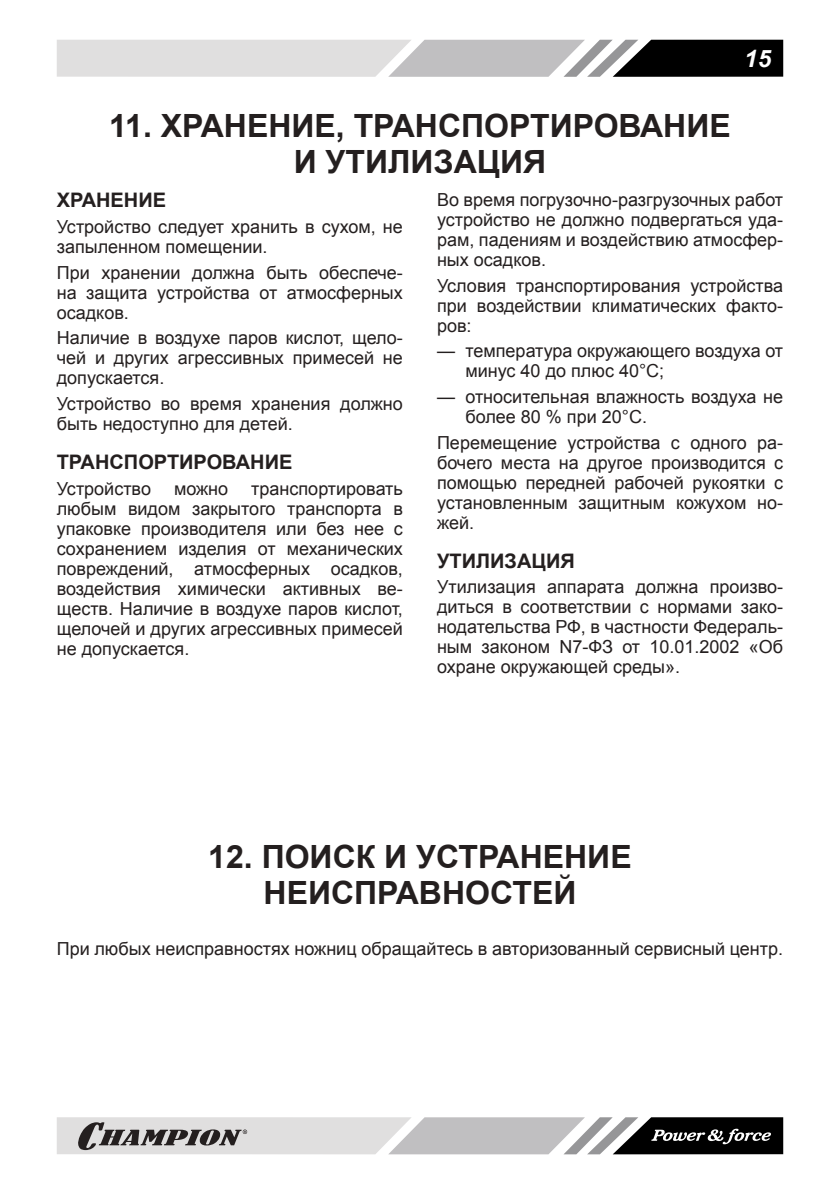
<style>
.page{position:relative;width:840px;height:1191px;background:#fff}
.page>*{position:absolute;margin:0;border:0;box-sizing:border-box;transform-origin:0 0}
.t1{font:700 32px/36px "Arial";color:#241f1f;text-align:center}
.t2{font:italic 700 24px "Arial";color:#fff}
.t3{font:700 20px "Arial";color:#241f1f}
.t4{font:18px/20px "Arial";color:#241f1f;text-align:justify}
</style>
<div class="page">
<svg style="left:57px;top:40px;width:725px;height:37px;background:#aaa"></svg>
<svg style="left:57px;top:1117px;width:725px;height:37px;background:#a4a3a3"></svg>
<h2 class="t2" style="left:743px;top:44px;width:28px">15</h2>
<h1 class="t1" style="left:109px;top:108px;width:622px">11. ХРАНЕНИЕ, ТРАНСПОРТИРОВАНИЕ<br>И УТИЛИЗАЦИЯ</h1>
<p class="t3" style="left:57px;top:187px;width:111px">ХРАНЕНИЕ</p>
<p class="t4" style="left:57px;top:217px;width:347px">Устройство следует хранить в сухом, не запыленном помещении.</p>
<p class="t4" style="left:57px;top:263px;width:347px">При хранении должна быть обеспече&shy;на защита устройства от атмосферных осадков.</p>
<p class="t4" style="left:57px;top:328px;width:347px">Наличие в воздухе паров кислот, щело&shy;чей и других агрессивных примесей не допускается.</p>
<p class="t4" style="left:57px;top:394px;width:347px">Устройство во время хранения должно быть недоступно для детей.</p>
<p class="t3" style="left:57px;top:449px;width:237px">ТРАНСПОРТИРОВАНИЕ</p>
<p class="t4" style="left:57px;top:479px;width:96px">Устройство</p>
<p class="t4" style="left:174px;top:479px;width:56px">можно</p>
<p class="t4" style="left:437px;top:190px;width:347px">Во время погрузочно-разгрузочных работ устройство не должно подвергаться уда&shy;рам, падениям и воздействию атмосфер&shy;ных осадков.</p>
<p class="t4" style="left:437px;top:275px;width:347px">Условия транспортирования устройства при воздействии климатических факто&shy;ров:</p>
<p class="t4" style="left:465px;top:341px;width:319px;text-indent:-28px">— температура окружающего воздуха от минус 40 до плюс 40°С;</p>
<p class="t4" style="left:465px;top:387px;width:319px;text-indent:-28px">— относительная влажность воздуха не более 80 % при 20°С.</p>
<p class="t4" style="left:437px;top:432px;width:347px">Перемещение устройства с одного ра&shy;бочего места на другое производится с помощью передней рабочей рукоятки с установленным защитным кожухом но&shy;жей.</p>
<p class="t3" style="left:437px;top:547px;width:139px">УТИЛИЗАЦИЯ</p>
<p class="t4" style="left:437px;top:577px;width:347px">Утилизация аппарата должна произво&shy;диться в соответствии с нормами зако&shy;нодательства РФ, в частности Федераль&shy;ным законом N7-ФЗ от 10.01.2002 «Об охране окружающей среды».</p>
<p class="t4" style="left:57px;top:479px;width:347px;text-indent:194px">транспортировать любым видом закрытого транспорта в упаковке производителя или без нее с сохранением изделия от механических повреждений, атмосферных осадков, воздействия химически активных ве&shy;ществ. Наличие в воздухе паров кислот, щелочей и других агрессивных примесей не допускается.</p>
<h1 class="t1" style="left:208px;top:839px;width:424px">12. ПОИСК И УСТРАНЕНИЕ<br>НЕИСПРАВНОСТЕЙ</h1>
<p class="t4" style="left:57px;top:939px;width:727px">При любых неисправностях ножниц обращайтесь в авторизованный сервисный центр.</p>
</div>
